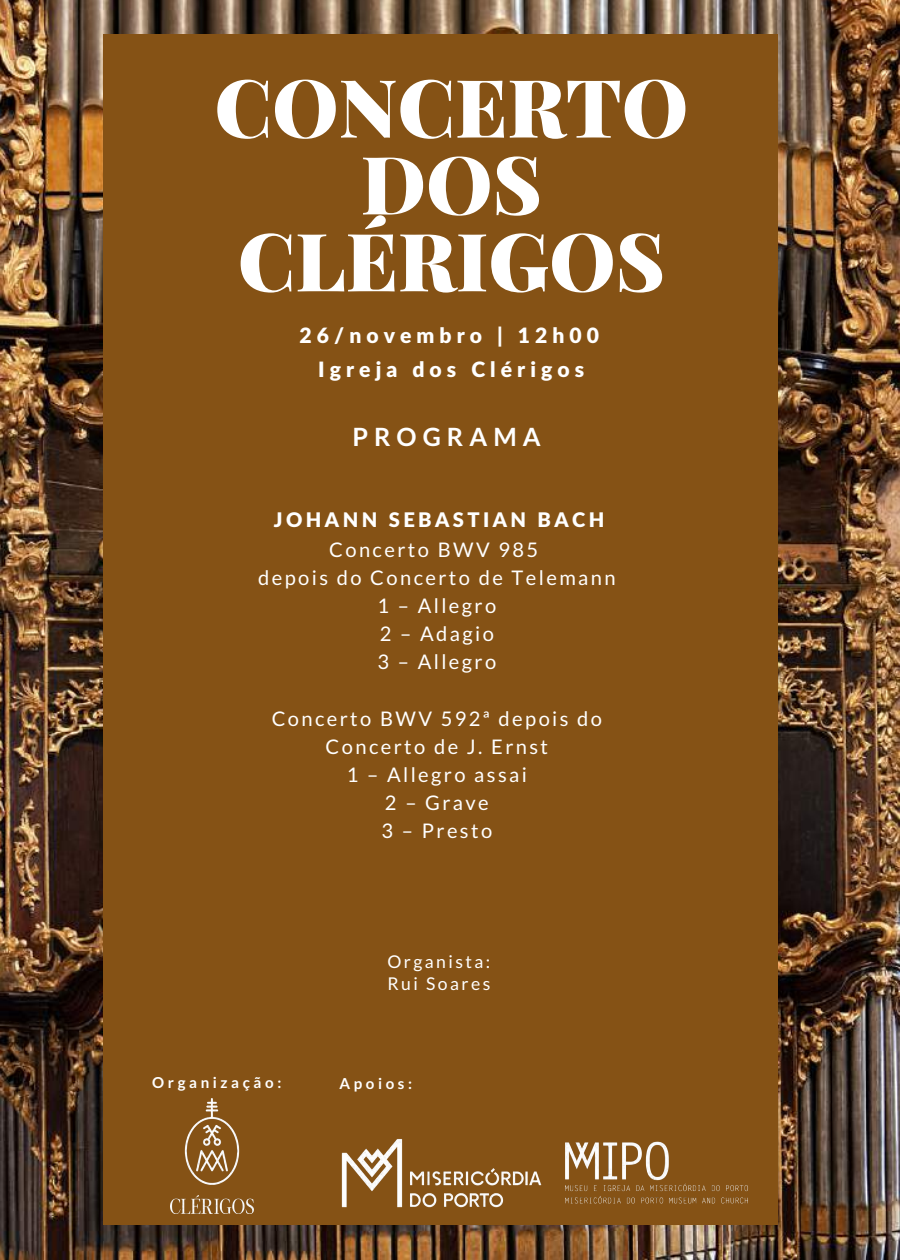
<style>
.page{position:relative;width:900px;height:1260px;background:#fff}
.page>*{position:absolute;margin:0;border:0;box-sizing:border-box;transform-origin:0 0}
.t1{font:900 80.5px/77px "Playfair Display";color:#fff;text-align:center}
.t2{font:700 25.25px "Lato";letter-spacing:.24em;color:#fff}
.t3{font:900 21.25px "Lato Latin";letter-spacing:.24em;color:#fff}
.t4{font:900 21px "Lato Latin";letter-spacing:.24em;color:#fff}
.t5{font:20px/28px "Lato";letter-spacing:.12em;color:#fff;text-align:center}
.t6{font:900 20px "Lato Latin";letter-spacing:.17em;color:#fff}
.t7{font:17.5px/22.5px "Lato";letter-spacing:.14em;color:#fff}
.t8{font:700 15px "Lato";letter-spacing:.24em;color:#fff}
</style>
<div class="page">
<img style="left:0;top:0;width:900px;height:1260px">
<div style="left:103px;top:34px;width:675px;height:1190px;background:#855215"></div>
<img style="left:341px;top:1139px;width:201px;height:69px">
<img style="left:565px;top:1141px;width:183px;height:63px">
<img style="left:171px;top:1099px;width:82px;height:114px">
<h1 class="t1" style="left:214px;top:66px;width:475px">CONCERTO<br>DOS<br>CLÉRIGOS</h1>
<p class="t4" style="left:300px;top:322px;width:301px">26/novembro | 12h00</p>
<p class="t3" style="left:318px;top:356px;width:268px">Igreja dos Clérigos</p>
<p class="t2" style="left:352px;top:421px;width:190px">PROGRAMA</p>
<p class="t6" style="left:274px;top:507px;width:332px">JOHANN SEBASTIAN BACH</p>
<p class="t5" style="left:258px;top:535px;width:359px">Concerto BWV 985<br>depois do Concerto de Telemann<br>1 – Allegro<br>2 – Adagio<br>3 – Allegro</p>
<p class="t5" style="left:272px;top:704px;width:332px">Concerto BWV 592ª depois do<br>Concerto de J. Ernst<br>1 – Allegro assai<br>2 – Grave<br>3 – Presto</p>
<p class="t8" style="left:152px;top:1073px;width:131px">Organização:</p>
<p class="t7" style="left:387px;top:950px;width:105px">Organista:<br>Rui Soares</p>
<p class="t8" style="left:339px;top:1075px;width:74px">Apoios:</p>
</div>
